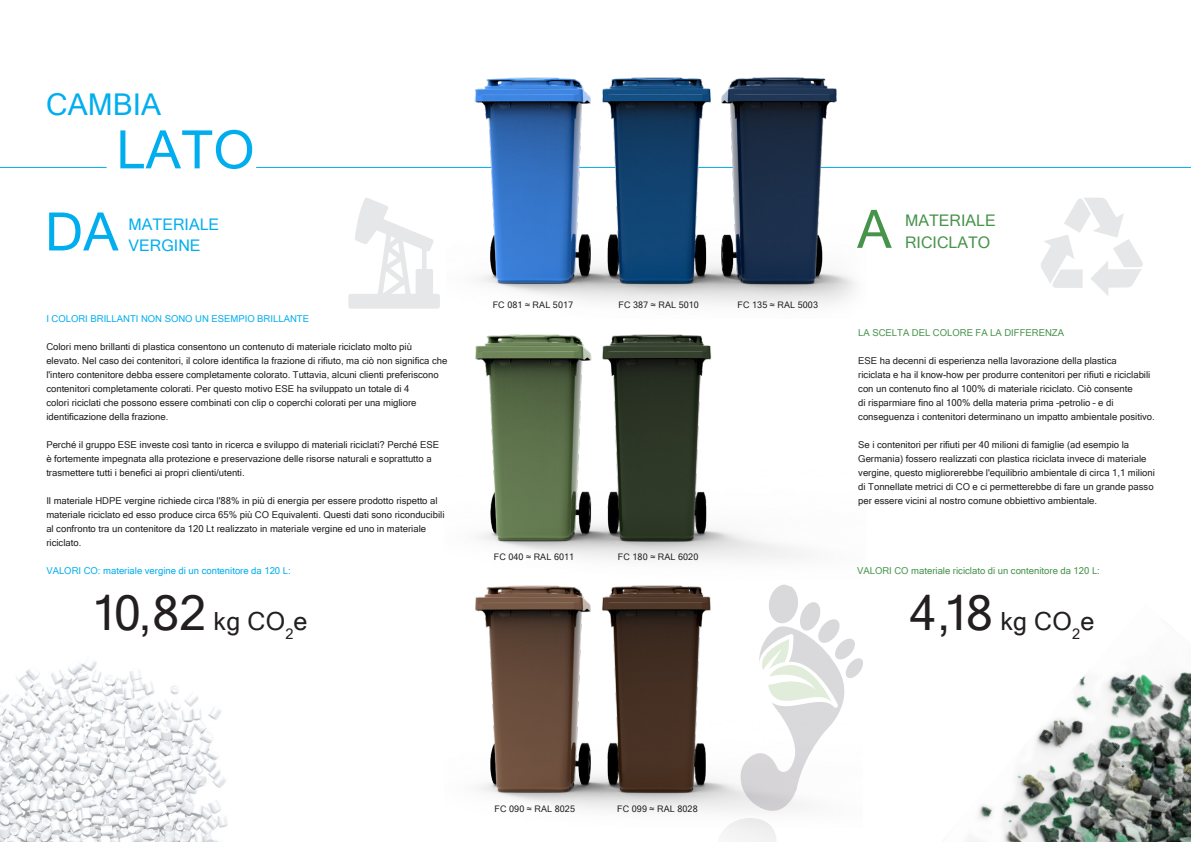
<style>
.page{position:relative;width:1191px;height:842px;background:#fff}
.page>*{position:absolute;margin:0;border:0;box-sizing:border-box;transform-origin:0 0}
.Fließtext_10_16{font:53px "Microsoft Sans Serif";color:#00aeef}
.Fließtext_10_16-2{font:53px "Microsoft Sans Serif";color:#46934a}
.Zwischenüberschrifte{font:48px "Microsoft Sans Serif";color:#231f20}
.Fließtext_10_16-3{font:30px "Microsoft Sans Serif";color:#00aeef}
.Zwischenüberschrifte-2{font:25px "Microsoft Sans Serif";color:#231f20}
.Fließtext_10_16-4{font:16px "Microsoft Sans Serif";color:#46934a}
.Fließtext_10_16-5{font:16px "Microsoft Sans Serif";color:#00aeef}
.Fließtext_10_16-6{font:9.5px/14px "Microsoft Sans Serif";color:#231f20}
.Fließtext_10_16-7{font:9.5px "Microsoft Sans Serif";color:#00aeef}
.Fließtext_10_16-8{font:9.5px "Microsoft Sans Serif";color:#46934a}
.Zwischenüberschrifte-3{font:9px "Microsoft Sans Serif";letter-spacing:.01em;color:#231f20}
.s1{font-size:25px}
.s2{font-size:48px}
</style>
<div class="page">
<hr style="left:256px;top:167px;width:935px;height:1px;background:#00aeef">
<img style="left:967px;top:672px;width:224px;height:170px">
<img style="left:0;top:662px;width:228px;height:180px">
<img style="left:446px;top:77px;width:420px;height:228px">
<img style="left:475px;top:334px;width:323px;height:219px">
<img style="left:475px;top:553px;width:325px;height:258px">
<svg style="left:348px;top:198px;width:92px;height:111px"></svg>
<svg style="left:1041px;top:198px;width:102px;height:98px"></svg>
<hr style="left:0;top:167px;width:107px;height:1px;background:#00aeef">
<svg style="left:733px;top:585px;width:130px;height:226px"></svg>
<p class="Fließtext_10_16-3" style="left:46px;top:85px;width:117px">CAMBIA</p>
<p class="Fließtext_10_16" style="left:116px;top:115px;width:140px">LATO</p>
<p class="Fließtext_10_16" style="left:45px;top:197px;width:75px">DA</p>
<p class="Fließtext_10_16-2" style="left:857px;top:195px;width:36px">A</p>
<p class="Fließtext_10_16-5" style="left:129px;top:214px;width:92px">MATERIALE</p>
<p class="Fließtext_10_16-5" style="left:129px;top:235px;width:74px">VERGINE</p>
<p class="Fließtext_10_16-4" style="left:905px;top:210px;width:92px">MATERIALE</p>
<p class="Fließtext_10_16-4" style="left:905px;top:232px;width:87px">RICICLATO</p>
<p class="Zwischenüberschrifte-3" style="left:493px;top:299px;width:82px">FC 081 ≈ RAL 5017</p>
<p class="Zwischenüberschrifte-3" style="left:618px;top:299px;width:82px">FC 387 ≈ RAL 5010</p>
<p class="Zwischenüberschrifte-3" style="left:737px;top:299px;width:82px">FC 135 ≈ RAL 5003</p>
<p class="Fließtext_10_16-7" style="left:46px;top:313px;width:264px">I COLORI BRILLANTI NON SONO UN ESEMPIO BRILLANTE</p>
<p class="Fließtext_10_16-6" style="left:46px;top:340px;width:402px">Colori meno brillanti di plastica consentono un contenuto di materiale riciclato molto più elevato. Nel caso dei contenitori, il colore identifica la frazione di rifiuto, ma ciò non significa che l'intero contenitore debba essere completamente colorato. Tuttavia, alcuni clienti preferiscono contenitori completamente colorati. Per questo motivo ESE ha sviluppato un totale di 4<br>colori riciclati che possono essere combinati con clip o coperchi colorati per una migliore identificazione della frazione.</p>
<p class="Fließtext_10_16-6" style="left:46px;top:438px;width:394px">Perché il gruppo ESE investe così tanto in ricerca e sviluppo di materiali riciclati? Perché ESE è fortemente impegnata alla protezione e preservazione delle risorse naturali e soprattutto a trasmettere tutti i benefici ai propri clienti/utenti.</p>
<p class="Fließtext_10_16-6" style="left:46px;top:494px;width:400px">Il materiale HDPE vergine richiede circa l'88% in più di energia per essere prodotto rispetto al materiale riciclato ed esso produce circa 65% più CO Equivalenti. Questi dati sono riconducibili al confronto tra un contenitore da 120 Lt realizzato in materiale vergine ed uno in materiale riciclato.</p>
<p class="Fließtext_10_16-7" style="left:46px;top:565px;width:246px">VALORI CO: materiale vergine di un contenitore da 120 L:</p>
<p class="Zwischenüberschrifte" style="left:91px;top:582px;width:218px">10,82 <span class="s1">kg CO</span><sub>2</sub><span class="s1">e</span></p>
<p class="Zwischenüberschrifte-3" style="left:494px;top:551px;width:82px">FC 040 ≈ RAL 6011</p>
<p class="Zwischenüberschrifte-3" style="left:618px;top:551px;width:82px">FC 180 ≈ RAL 6020</p>
<p class="Zwischenüberschrifte-3" style="left:494px;top:803px;width:82px">FC 090 ≈ RAL 8025</p>
<p class="Zwischenüberschrifte-3" style="left:617px;top:803px;width:82px">FC 099 ≈ RAL 8028</p>
<p class="Fließtext_10_16-8" style="left:858px;top:327px;width:207px">LA SCELTA DEL COLORE FA LA DIFFERENZA</p>
<p class="Fließtext_10_16-6" style="left:858px;top:354px;width:298px">ESE ha decenni di esperienza nella lavorazione della plastica<br>riciclata e ha il know-how per produrre contenitori per rifiuti e riciclabili con un contenuto fino al 100% di materiale riciclato. Ciò consente<br>di risparmiare fino al 100% della materia prima –petrolio – e di conseguenza i contenitori determinano un impatto ambientale positivo.</p>
<p class="Fließtext_10_16-6" style="left:858px;top:438px;width:298px">Se i contenitori per rifiuti per 40 milioni di famiglie (ad esempio la Germania) fossero realizzati con plastica riciclata invece di materiale vergine, questo migliorerebbe l'equilibrio ambientale di circa 1,1 milioni di Tonnellate metrici di CO e ci permetterebbe di fare un grande passo per essere vicini al nostro comune obbiettivo ambientale.</p>
<p class="Fließtext_10_16-8" style="left:857px;top:565px;width:244px">VALORI CO materiale riciclato di un contenitore da 120 L:</p>
<p class="Zwischenüberschrifte-2" style="left:909px;top:605px;width:186px"><span class="s2">4,18</span> kg CO<sub>2</sub>e</p>
</div>
